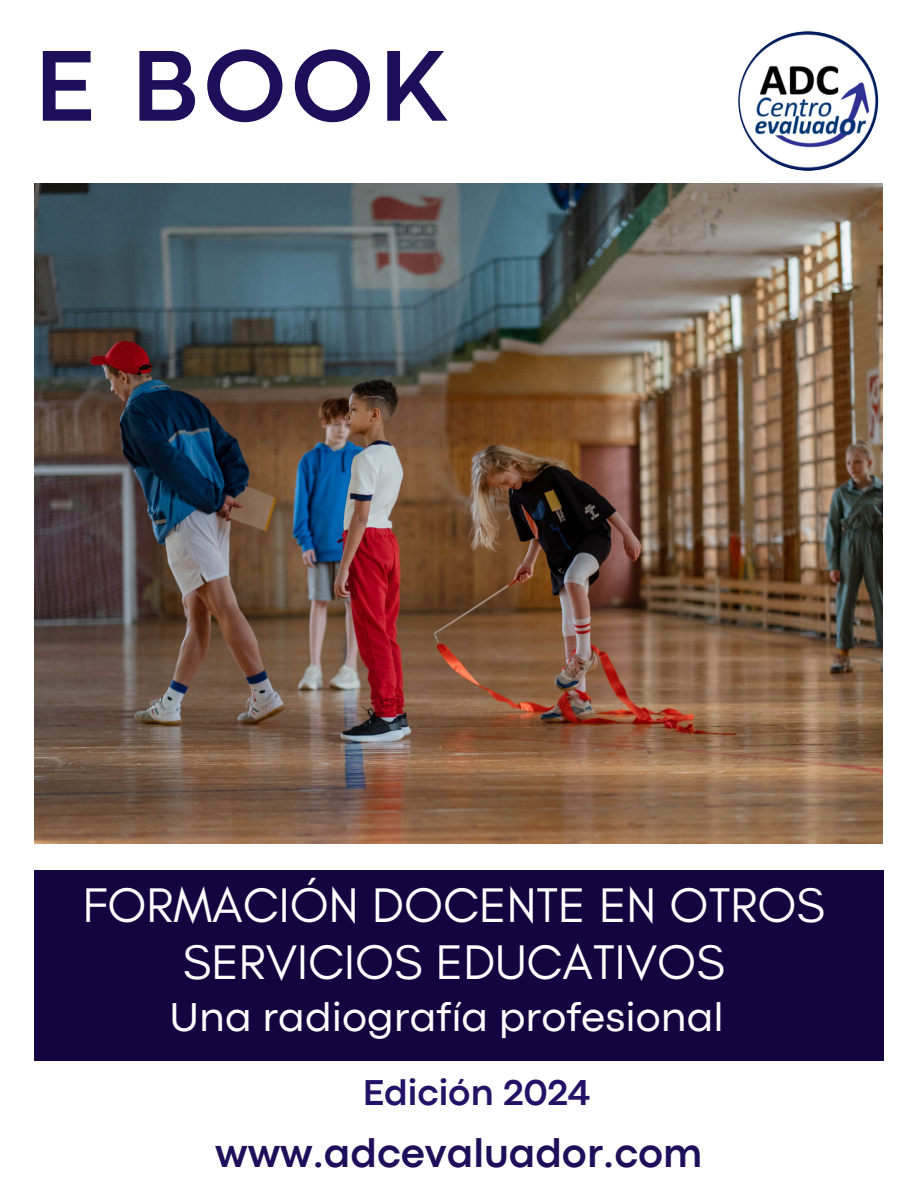
<style>
.page{position:relative;width:918px;height:1188px;background:#fff}
.page>*{position:absolute;margin:0;border:0;box-sizing:border-box;transform-origin:0 0}
.t1{font:700 105px "Codec Pro";color:#1e0f5b}
.t2{font:49.5px/57.3px "Glacial Indifference";color:#fff;text-align:center}
.t3{font:42px "Codec Pro";color:#fff}
.t4{font:700 42px "Codec Pro";color:#1e0f5b}
.t5{font:700 37.5px "Codec Pro";color:#231366}
</style>
<div class="page">
<img style="left:35px;top:183px;width:848px;height:660px">
<div style="left:35px;top:870px;width:848px;height:191px;background:#140540"></div>
<img style="left:738px;top:31px;width:140px;height:140px;border-radius:50%">
<p class="t1" style="left:35px;top:49px;width:415px">E BOOK</p>
<h2 class="t2" style="left:83px;top:876px;width:744px">FORMACIÓN DOCENTE EN OTROS<br>SERVICIOS EDUCATIVOS</h2>
<p class="t3" style="left:169px;top:1002px;width:556px">Una radiografía profesional</p>
<h4 class="t5" style="left:363px;top:1079px;width:229px">Edición 2024</h4>
<h3 class="t4" style="left:215px;top:1138px;width:489px">www.adcevaluador.com</h3>
</div>
